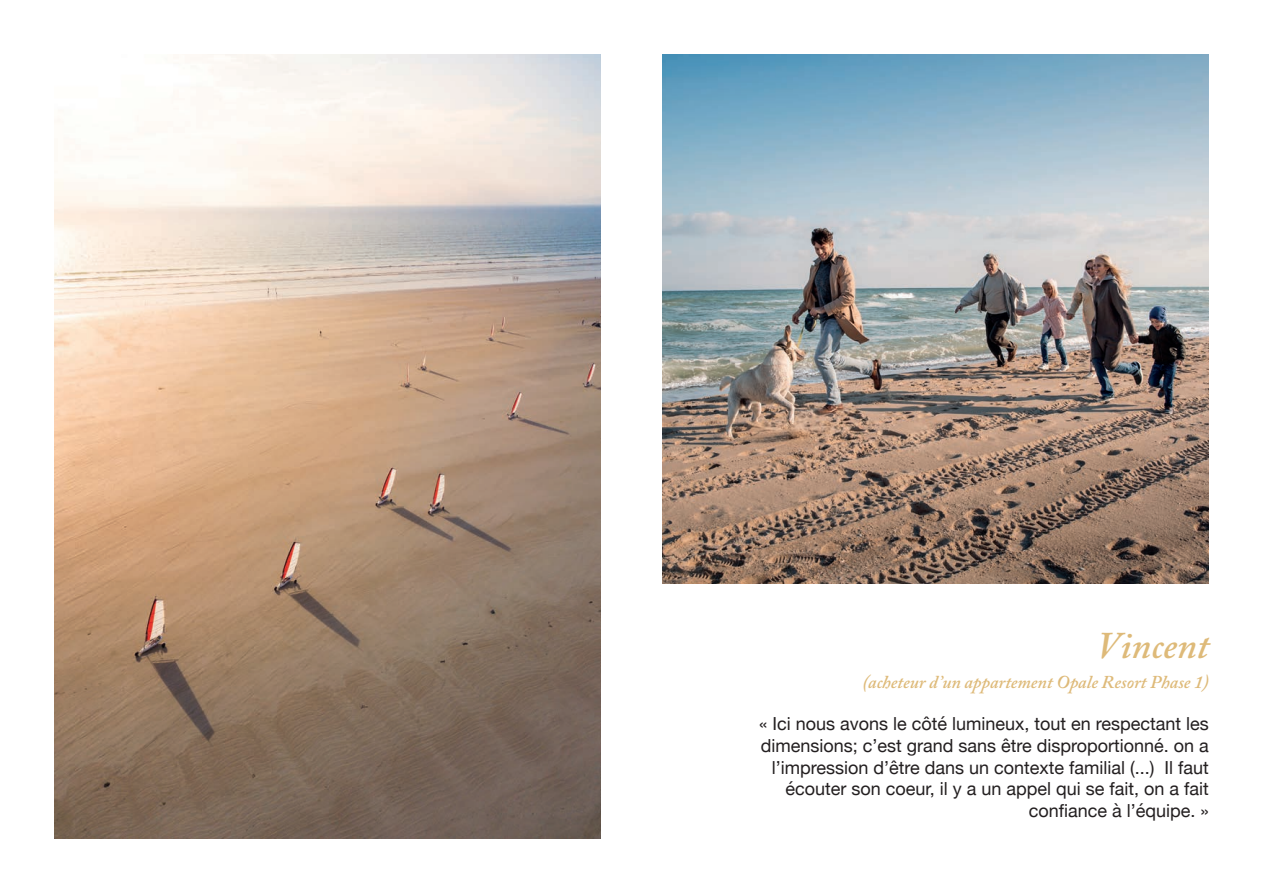
<style>
.page{position:relative;width:1263px;height:893px;background:#fff}
.page>*{position:absolute;margin:0;border:0;box-sizing:border-box;transform-origin:0 0}
.t1{font:italic 600 37.5px "Adobe Caslon Pro";color:#deba79}
.t2{font:18px/21.6px "Helvetica Neue";color:#231f20;text-align:right}
.t3{font:italic 600 18px "Adobe Caslon Pro";color:#deba79}
</style>
<div class="page">
<img style="left:662px;top:54px;width:547px;height:530px">
<img style="left:54px;top:54px;width:547px;height:785px">
<h1 class="t1" style="left:1097px;top:623px;width:114px">Vincent</h1>
<p class="t3" style="left:862px;top:671px;width:348px">(acheteur d’un appartement Opale Resort Phase 1)</p>
<p class="t2" style="left:759px;top:714px;width:451px">« Ici nous avons le côté lumineux, tout en respectant les dimensions; c’est grand sans être disproportionné. on a l’impression d’être dans un contexte familial (...) Il faut écouter son coeur, il y a un appel qui se fait, on a fait confiance à l’équipe. »</p>
</div>
